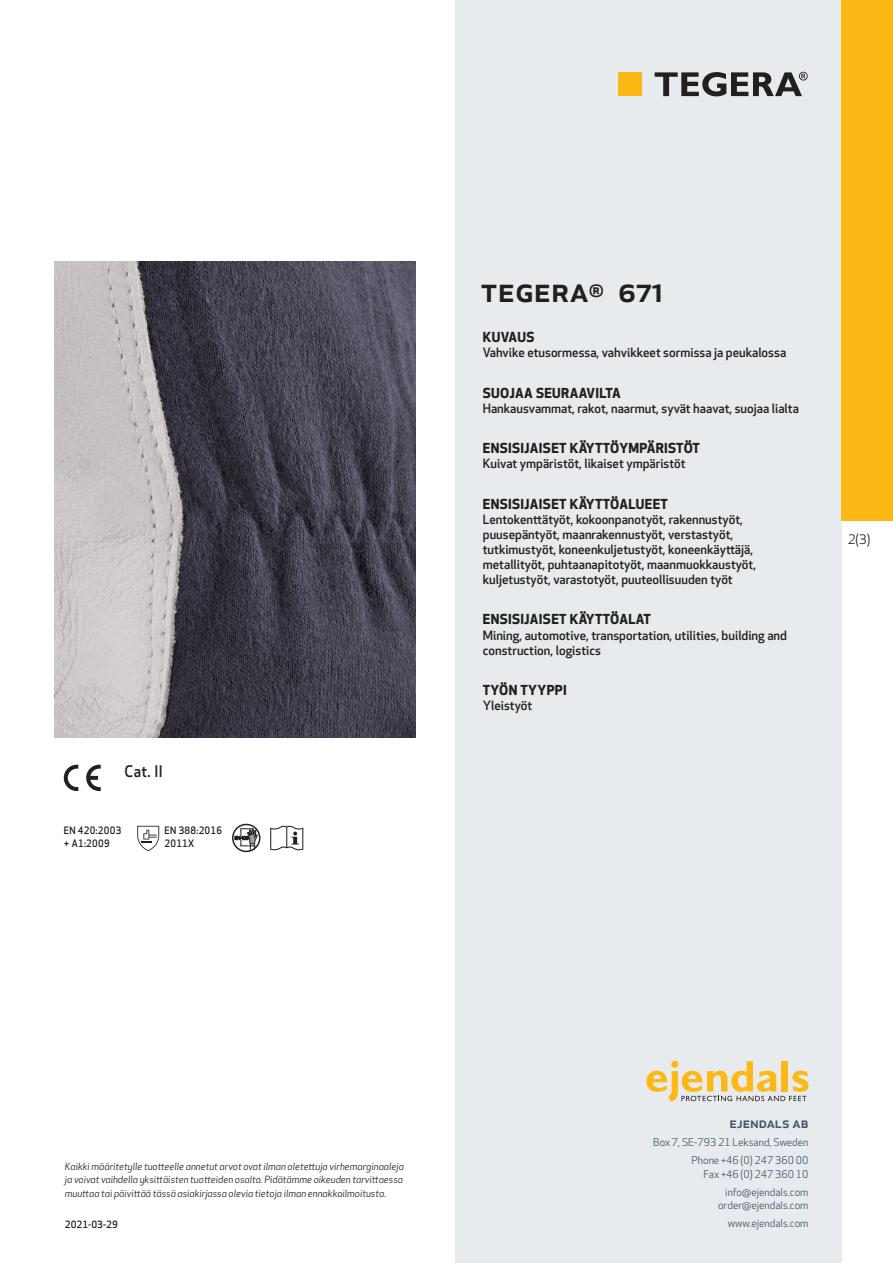
<style>
.page{position:relative;width:893px;height:1263px;background:#fff}
.page>*{position:absolute;margin:0;border:0;box-sizing:border-box;transform-origin:0 0}
.prodname{font:500 34.5px "Apex New";color:#231f20}
.t1{font:500 15.6px "Apex New";color:#231f20;scale:.95 1}
.t2{font:500 15px "Apex New";color:#405968}
.Funktion_body{font:700 13.5px "Apex New";letter-spacing:.025em;color:#231f20}
.t3{font:12.75px "Apex New";color:#231f20}
.Funktion_body-2{font:500 12.6px/15px "Apex New";color:#231f20}
.t4{font:10.5px/18px "Apex New";color:#405968;text-align:right}
.PictogramText{font:500 10.05px/13.5px "Apex New";letter-spacing:.025em;color:#231f20;scale:.95 1}
.t5{font:italic 9.75px/13.5px "Apex New";color:#231f20;text-align:justify}
.t6{font:500 9.75px "Apex New";color:#231f20}
</style>
<div class="page">
<div style="left:455px;top:0;width:387px;height:1263px;background:#e8ebee"></div>
<svg style="left:646px;top:1061px;width:162px;height:40px"></svg>
<div style="left:842px;top:0;width:51px;height:520px;background:#fcb814"></div>
<div style="left:618px;top:72px;width:24px;height:24px;background:#fcb814"></div>
<svg style="left:655px;top:72px;width:153px;height:24px"></svg>
<svg style="left:86px;top:765px;width:15px;height:26px"></svg>
<svg style="left:64px;top:765px;width:14px;height:26px"></svg>
<svg style="left:137px;top:826px;width:22px;height:25px"></svg>
<svg style="left:235px;top:824px;width:22px;height:26px"></svg>
<div style="left:232px;top:824px;width:28px;height:28px;border:1px solid #231f20;border-radius:50%"></div>
<svg style="left:270px;top:826px;width:33px;height:24px"></svg>
<img style="left:54px;top:261px;width:361px;height:477px">
<p class="t1" style="left:125px;top:761px;width:42px">Cat. II</p>
<p class="PictogramText" style="left:64px;top:823px;width:62px">EN 420:2003 + A1:2009</p>
<p class="PictogramText" style="left:165px;top:823px;width:62px">EN 388:2016</p>
<p class="PictogramText" style="left:165px;top:836px;width:33px">2011X</p>
<p class="prodname" style="left:480px;top:266px;width:185px">TEGERA<sup>®</sup> 671</p>
<p class="Funktion_body" style="left:483px;top:327px;width:53px">KUVAUS</p>
<p class="Funktion_body-2" style="left:483px;top:345px;width:305px">Vahvike etusormessa, vahvikkeet sormissa ja peukalossa</p>
<p class="Funktion_body" style="left:483px;top:383px;width:140px">SUOJAA SEURAAVILTA</p>
<p class="Funktion_body-2" style="left:483px;top:400px;width:318px">Hankausvammat, rakot, naarmut, syvät haavat, suojaa lialta</p>
<p class="Funktion_body" style="left:483px;top:438px;width:219px">ENSISIJAISET KÄYTTÖYMPÄRISTÖT</p>
<p class="Funktion_body-2" style="left:483px;top:456px;width:204px">Kuivat ympäristöt, likaiset ympäristöt</p>
<p class="Funktion_body" style="left:483px;top:494px;width:187px">ENSISIJAISET KÄYTTÖALUEET</p>
<p class="Funktion_body-2" style="left:483px;top:511px;width:275px">Lentokenttätyöt, kokoonpanotyöt, rakennustyöt, puusepäntyöt, maanrakennustyöt, verstastyöt, tutkimustyöt, koneenkuljetustyöt, koneenkäyttäjä, metallityöt, puhtaanapitotyöt, maanmuokkaustyöt, kuljetustyöt, varastotyöt, puuteollisuuden työt</p>
<p class="Funktion_body" style="left:483px;top:610px;width:170px">ENSISIJAISET KÄYTTÖALAT</p>
<p class="Funktion_body-2" style="left:483px;top:627px;width:306px">Mining, automotive, transportation, utilities, building and construction, logistics</p>
<p class="Funktion_body" style="left:483px;top:680px;width:85px">TYÖN TYYPPI</p>
<p class="Funktion_body-2" style="left:483px;top:698px;width:51px">Yleistyöt</p>
<p class="t3" style="left:848px;top:531px;width:24px">2(3)</p>
<p class="t5" style="left:65px;top:1159px;width:340px">Kaikki määritetylle tuotteelle annetut arvot ovat ilman oletettuja virhemarginaaleja ja voivat vaihdella yksittäisten tuotteiden osalta. Pidätämme oikeuden tarvittaessa muuttaa tai päivittää tässä asiakirjassa olevia tietoja ilman ennakkoilmoitusta.</p>
<p class="t6" style="left:65px;top:1218px;width:54px">2021-03-29</p>
<p class="t2" style="left:729px;top:1113px;width:80px">ejendals ab</p>
<p class="t4" style="left:653px;top:1133px;width:157px">Box 7, SE-793 21 Leksand, Sweden<br>Phone +46 (0) 247 360 00</p>
<p class="t4" style="left:703px;top:1165px;width:107px">Fax +46 (0) 247 360 10 info@ejendals.com</p>
<p class="t4" style="left:718px;top:1196px;width:92px">order@ejendals.com</p>
<p class="t4" style="left:728px;top:1215px;width:82px">www.ejendals.com</p>
</div>
